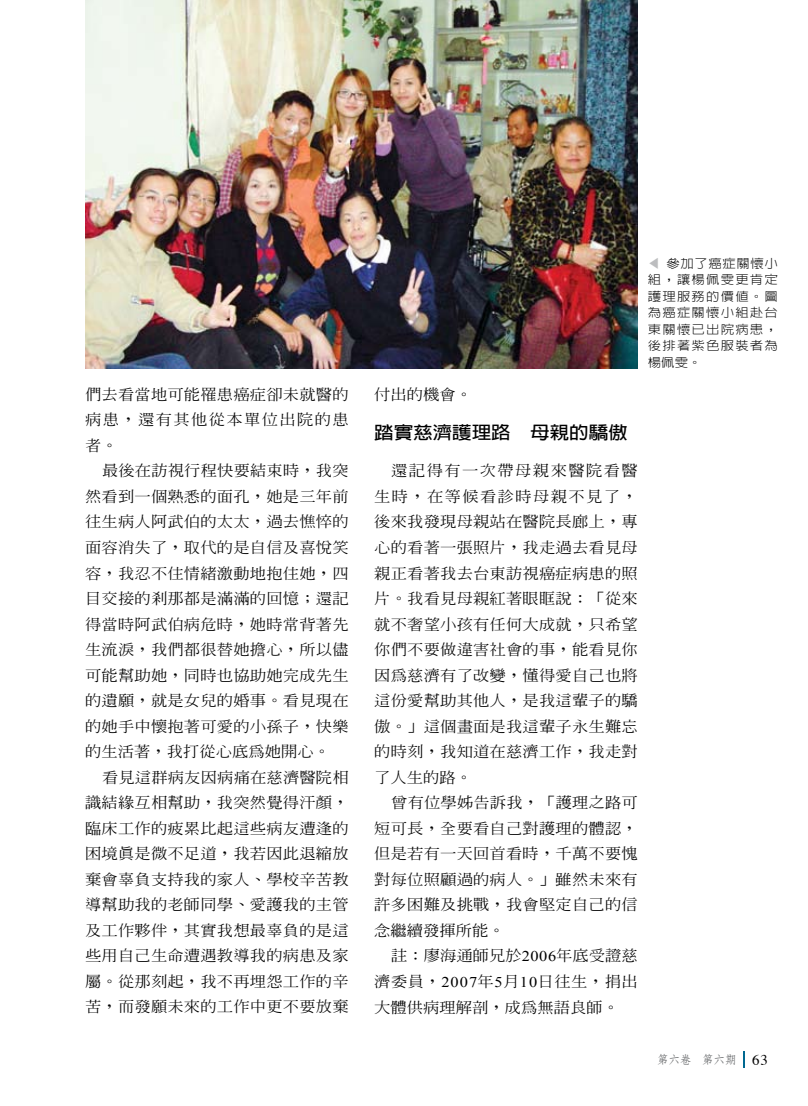
<style>
.page{position:relative;width:808px;height:1106px;background:#fff}
.page>*{position:absolute;margin:0;border:0;box-sizing:border-box;transform-origin:0 0}
.t1{font:700 17.55px "Lin Gothic";color:#000;scale:1.11 1}
.t2{font:500 14.85px/25.5px "Inn Ming";letter-spacing:.01em;color:#000;text-align:justify;scale:1.1 1}
.t3{font:300 12.15px/16.5px "Lin Gothic";letter-spacing:.09em;color:#000;text-align:justify;scale:1.1 1}
.t4{font:300 12.15px "Lin Gothic";color:#bcbdbf;scale:1.1 1}
.t5{font:700 12px "Nan Sung";letter-spacing:-.05em;color:#6d6f71}
.s1{font-family:"Times New Roman";font-weight:400}
.s2{font-family:"Times";font-weight:400;font-size:14.85px;color:#000}
</style>
<div class="page">
<svg style="left:743px;top:1051px;width:1px;height:17px"></svg>
<img style="left:85px;top:0;width:553px;height:369px">
<p class="t2" style="left:85px;top:381px;width:241px">們去看當地可能罹患癌症卻未就醫的病患，還有其他從本單位出院的患者。</p>
<p class="t2" style="left:85px;top:458px;width:241px;text-indent:17px">最後在訪視行程快要結束時，我突然看到一個熟悉的面孔，她是三年前往生病人阿武伯的太太，過去憔悴的面容消失了，取代的是自信及喜悅笑容，我忍不住情緒激動地抱住她，四目交接的剎那都是滿滿的回憶；還記得當時阿武伯病危時，她時常背著先生流淚，我們都很替她擔心，所以儘可能幫助她，同時也協助她完成先生的遺願，就是女兒的婚事。看見現在的她手中懷抱著可愛的小孫子，快樂的生活著，我打從心底為她開心。</p>
<p class="t2" style="left:85px;top:764px;width:241px;text-indent:17px">看見這群病友因病痛在慈濟醫院相識結緣互相幫助，我突然覺得汗顏，臨床工作的疲累比起這些病友遭逢的困境真是微不足道，我若因此退縮放棄會辜負支持我的家人、學校辛苦教導幫助我的老師同學、愛護我的主管及工作夥伴，其實我想最辜負的是這些用自己生命遭遇教導我的病患及家屬。從那刻起，我不再埋怨工作的辛苦，而發願未來的工作中更不要放棄</p>
<p class="t2" style="left:374px;top:381px;width:91px">付出的機會。</p>
<p class="t1" style="left:374px;top:423px;width:230px">踏實慈濟護理路 母親的驕傲</p>
<p class="t2" style="left:374px;top:458px;width:241px;text-indent:17px">還記得有一次帶母親來醫院看醫生時，在等候看診時母親不見了，後來我發現母親站在醫院長廊上，專心的看著一張照片，我走過去看見母親正看著我去台東訪視癌症病患的照片。我看見母親紅著眼眶說：「從來就不奢望小孩有任何大成就，只希望你們不要做違害社會的事，能看見你因為慈濟有了改變，懂得愛自己也將這份愛幫助其他人，是我這輩子的驕傲。」這個畫面是我這輩子永生難忘的時刻，我知道在慈濟工作，我走對了人生的路。</p>
<p class="t2" style="left:374px;top:789px;width:241px;text-indent:17px">曾有位學姊告訴我，「護理之路可短可長，全要看自己對護理的體認，但是若有一天回首看時，千萬不要愧對每位照顧過的病人。」雖然未來有許多困難及挑戰，我會堅定自己的信念繼續發揮所能。</p>
<p class="t2" style="left:374px;top:942px;width:241px;text-indent:17px">註：廖海通師兄於<span class="s1">2006</span>年底受證慈濟委員，<span class="s1">2007</span>年<span class="s1">5</span>月<span class="s1">10</span>日往生，捐出大體供病理解剖，成為無語良師。</p>
<p class="t3" style="left:648px;top:255px;width:120px;text-indent:19px">參加了癌症關懷小組，讓楊佩雯更肯定護理服務的價值。圖為癌症關懷小組赴台東關懷已出院病患，後排著紫色服裝者為楊佩雯。</p>
<p class="t4" style="left:648px;top:270px;width:14px;rotate:-90deg">▲</p>
<p class="t5" style="left:657px;top:1053px;width:112px">第六卷 第六期 <span class="s2">63</span></p>
</div>
